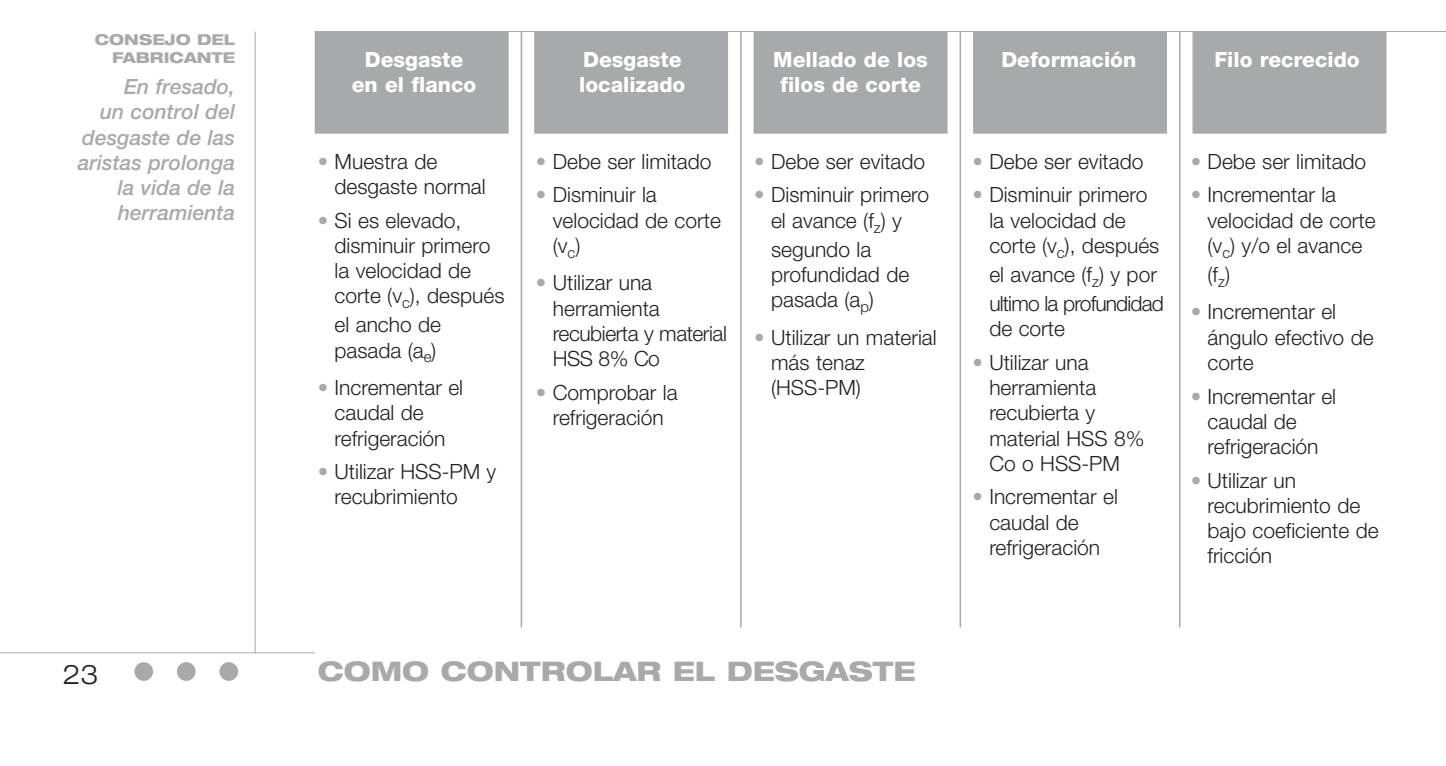
<style>
.page{position:relative;width:1446px;height:766px;background:#fff}
.page>*{position:absolute;margin:0;border:0;box-sizing:border-box;transform-origin:0 0}
.t1{font:800 expanded 27px "Helvetica Neue";color:#a8a9ad}
.t2{font:300 expanded 27px "Helvetica Neue";color:#231f20}
.t3{font:300 21px/25.2px "Helvetica Neue";color:#231f20}
.t4{font:800 21px/25.2px "Helvetica Neue";color:#fff;text-align:center}
.t5{font:italic 500 21px/25.2px "Helvetica Neue";color:#a8a9ad;text-align:right}
.t6{font:300 21px/29.1px "Helvetica Neue";letter-spacing:-.04em;color:#231f20}
.t7{font:800 expanded 15px/18px "Helvetica Neue";color:#a8a9ad;text-align:right}
.s1{font-weight:500;color:#a8a9ad}
</style>
<div class="page">
<div style="left:219px;top:662px;width:19px;height:18px;background:#a8a9ad;border-radius:50%"></div>
<div style="left:177px;top:662px;width:19px;height:18px;background:#a8a9ad;border-radius:50%"></div>
<div style="left:134px;top:662px;width:19px;height:18px;background:#a8a9ad;border-radius:50%"></div>
<hr style="left:0;top:652px;width:315px;height:1px;background:#a8a9ad">
<hr style="left:255px;top:31px;width:1px;height:621px;background:#a8a9ad">
<hr style="left:315px;top:31px;width:1131px;height:1px;background:#a8a9ad">
<hr style="left:521px;top:31px;width:1px;height:596px;background:#a8a9ad">
<hr style="left:740px;top:31px;width:1px;height:596px;background:#a8a9ad">
<hr style="left:959px;top:31px;width:2px;height:596px;background:#a8a9ad">
<hr style="left:1179px;top:31px;width:1px;height:596px;background:#a8a9ad">
<div style="left:315px;top:32px;width:193px;height:101px;background:#a8a9ad"></div>
<div style="left:315px;top:31px;width:194px;height:103px;border:2px solid #a8a9ad"></div>
<div style="left:535px;top:32px;width:192px;height:101px;background:#a8a9ad"></div>
<div style="left:534px;top:31px;width:194px;height:103px;border:2px solid #a8a9ad"></div>
<div style="left:754px;top:32px;width:193px;height:101px;background:#a8a9ad"></div>
<div style="left:753px;top:31px;width:194px;height:103px;border:2px solid #a8a9ad"></div>
<div style="left:974px;top:32px;width:192px;height:101px;background:#a8a9ad"></div>
<div style="left:973px;top:31px;width:194px;height:103px;border:2px solid #a8a9ad"></div>
<div style="left:1193px;top:32px;width:192px;height:101px;background:#a8a9ad"></div>
<div style="left:1192px;top:31px;width:194px;height:103px;border:2px solid #a8a9ad"></div>
<p class="t7" style="left:95px;top:32px;width:142px">CONSEJO DEL<br>FABRICANTE</p>
<p class="t5" style="left:78px;top:76px;width:159px">En fresado,<br>un control del desgaste de las aristas prolonga la vida de la herramienta</p>
<p class="t2" style="left:63px;top:664px;width:38px">23</p>
<p class="t4" style="left:352px;top:48px;width:126px">Desgaste en el flanco</p>
<p class="t4" style="left:579px;top:48px;width:108px;text-align:left">Desgaste localizado</p>
<p class="t4" style="left:773px;top:48px;width:156px">Mellado de los filos de corte</p>
<p class="t4" style="left:1001px;top:48px;width:136px">Deformación</p>
<p class="t4" style="left:1214px;top:48px;width:147px">Filo recrecido</p>
<p class="t3" style="left:335px;top:150px;width:153px;text-indent:-17px"><span class="s1">•</span> Muestra de desgaste normal</p>
<p class="t3" style="left:335px;top:209px;width:171px;text-indent:-17px"><span class="s1">•</span> Si es elevado, disminuir primero la velocidad de corte (v<sub>c</sub>), después</p>
<p class="t3" style="left:335px;top:314px;width:108px">el ancho de pasada (a<sub>e</sub>)</p>
<p class="t3" style="left:335px;top:377px;width:130px;text-indent:-17px"><span class="s1">•</span> Incrementar el caudal de refrigeración</p>
<p class="t3" style="left:335px;top:461px;width:163px;text-indent:-17px"><span class="s1">•</span> Utilizar HSS-PM y recubrimiento</p>
<p class="t3" style="left:536px;top:150px;width:177px"><span class="s1">•</span> Debe ser limitado</p>
<p class="t3" style="left:553px;top:184px;width:170px;text-indent:-17px"><span class="s1">•</span> Disminuir la velocidad de corte (v<sub>c</sub>)</p>
<p class="t3" style="left:553px;top:272px;width:176px;text-indent:-17px"><span class="s1">•</span> Utilizar una herramienta recubierta y material<br>HSS 8% Co</p>
<p class="t3" style="left:536px;top:381px;width:143px;text-align:center"><span class="s1">•</span> Comprobar la refrigeración</p>
<p class="t3" style="left:754px;top:150px;width:172px"><span class="s1">•</span> Debe ser evitado</p>
<p class="t3" style="left:754px;top:184px;width:176px;text-align:center"><span class="s1">•</span> Disminuir primero el avance (f<sub>z</sub>) y</p>
<p class="t3" style="left:771px;top:238px;width:140px">segundo la profundidad de pasada (a<sub>p</sub>)</p>
<p class="t3" style="left:771px;top:326px;width:167px;text-indent:-17px"><span class="s1">•</span> Utilizar un material más tenaz (HSS-PM)</p>
<p class="t3" style="left:972px;top:150px;width:172px"><span class="s1">•</span> Debe ser evitado</p>
<p class="t3" style="left:989px;top:184px;width:171px;text-indent:-17px"><span class="s1">•</span> Disminuir primero la velocidad de corte (v<sub>c</sub>), después</p>
<p class="t6" style="left:989px;top:262px;width:176px">el avance (f<sub>z</sub>) y por ultimo la profundidad</p>
<p class="t3" style="left:989px;top:318px;width:77px">de corte</p>
<p class="t3" style="left:989px;top:351px;width:157px;text-indent:-17px"><span class="s1">•</span> Utilizar una herramienta recubierta y material HSS 8%<br>Co o HSS-PM</p>
<p class="t3" style="left:989px;top:486px;width:130px;text-indent:-17px"><span class="s1">•</span> Incrementar el caudal de refrigeración</p>
<p class="t3" style="left:1190px;top:150px;width:177px"><span class="s1">•</span> Debe ser limitado</p>
<p class="t3" style="left:1207px;top:184px;width:170px;text-indent:-17px"><span class="s1">•</span> Incrementar la velocidad de corte (v<sub>c</sub>) y/o el avance</p>
<p class="t3" style="left:1207px;top:264px;width:24px">(f<sub>z</sub>)</p>
<p class="t3" style="left:1207px;top:301px;width:168px;text-indent:-17px"><span class="s1">•</span> Incrementar el ángulo efectivo de corte</p>
<p class="t3" style="left:1207px;top:385px;width:130px;text-indent:-17px"><span class="s1">•</span> Incrementar el caudal de refrigeración</p>
<p class="t3" style="left:1207px;top:469px;width:173px;text-indent:-17px"><span class="s1">•</span> Utilizar un recubrimiento de bajo coeficiente de fricción</p>
<p class="t1" style="left:318px;top:660px;width:599px">COMO CONTROLAR EL DESGASTE</p>
</div>
